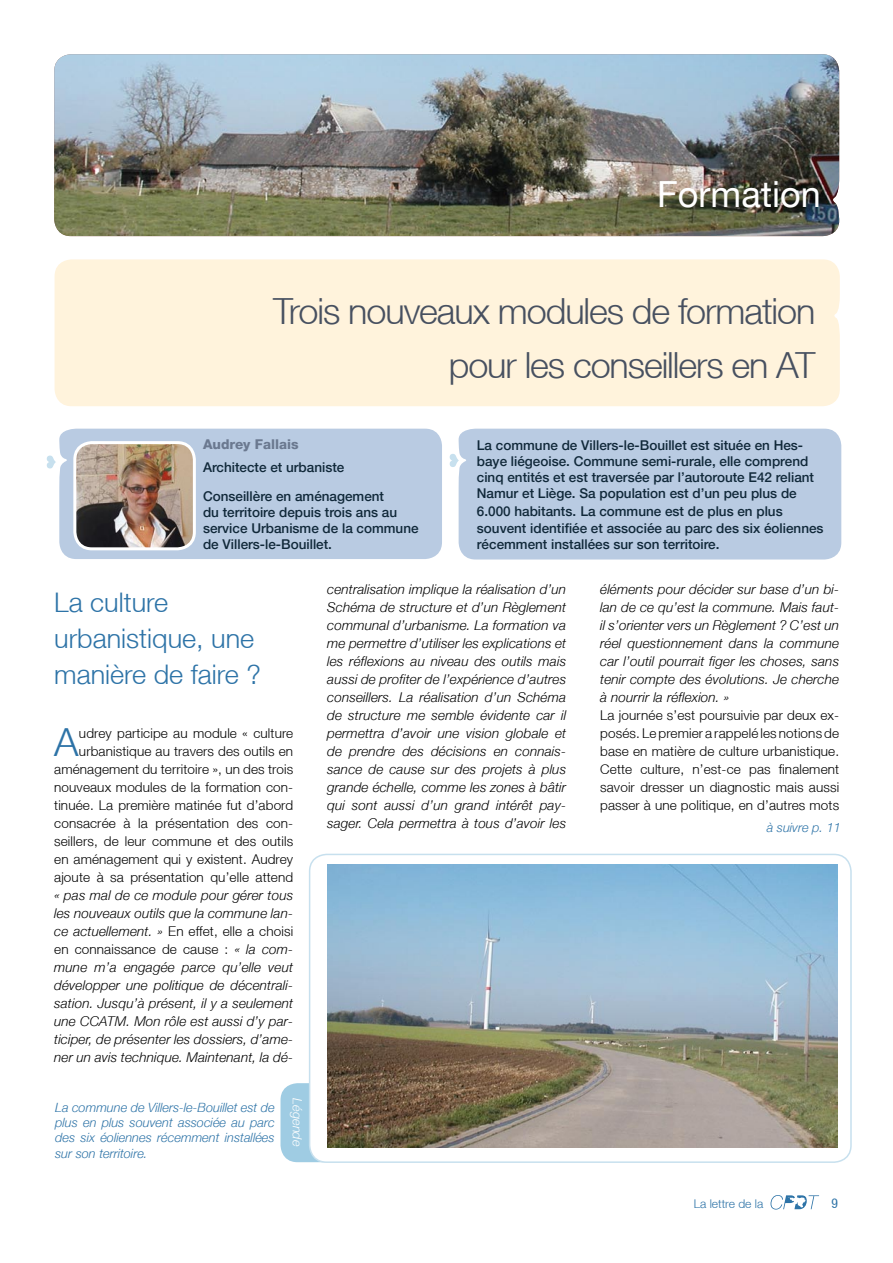
<style>
.page{position:relative;width:893px;height:1263px;background:#fff}
.page>*{position:absolute;margin:0;border:0;box-sizing:border-box;transform-origin:0 0}
.Texte{font:300 38.7px "Helvetica Neue LT";color:#2d73a7}
.Titre{font:300 36px/54px "Helvetica Neue LT";letter-spacing:-.03em;color:#475060;text-align:right}
.Dossier{font:36px "Helvetica Neue LT";color:#fff}
.Sous-titre{font:300 27px/36px "Helvetica Neue LT";color:#2d73a7}
.Texte-2{font:300 13.5px/18px "Helvetica Neue LT";letter-spacing:.01em;color:#000;text-align:right}
.Texte-3{font:italic 300 13.5px/18px "Helvetica Neue LT";letter-spacing:.01em;color:#000;text-align:justify}
.Sous-titre_colloque{font:500 13.5px/16.2px "Helvetica Neue LT";color:#102839}
.Sous-titre_colloque-2{font:800 13.5px "Helvetica Neue LT";color:#6b7990}
.t1{font:condensed 13.5px "Helvetica Neue LT";color:#2d73a7}
.Légende{font:italic 300 12.75px/15.3px "Helvetica Neue LT";color:#2d73a7;text-align:justify}
.Légende-2{font:italic 300 12.75px "Helvetica Neue LT";color:#fff}
.t2{font:300 12px "Helvetica Neue LT";color:#2d73a7}
.s1{font-style:italic}
</style>
<div class="page">
<svg style="left:770px;top:1195px;width:49px;height:14px"></svg>
<div style="left:59px;top:429px;width:383px;height:130px;background:#b9cbe2"></div>
<img style="left:54px;top:54px;width:785px;height:182px">
<div style="left:55px;top:259px;width:785px;height:147px;background:#fff3dc"></div>
<img style="left:72px;top:440px;width:125px;height:109px">
<svg style="left:47px;top:456px;width:9px;height:12px"></svg>
<div style="left:459px;top:429px;width:382px;height:130px;background:#b9cbe2"></div>
<svg style="left:450px;top:454px;width:9px;height:13px"></svg>
<svg style="left:280px;top:1083px;width:28px;height:79px;background:#a5cfe5"></svg>
<svg style="left:308px;top:853px;width:544px;height:309px"></svg>
<img style="left:327px;top:864px;width:510px;height:283px">
<p class="Dossier" style="left:657px;top:172px;width:165px">Formation</p>
<p class="Titre" style="left:273px;top:283px;width:544px">Trois nouveaux modules de formation pour les conseillers en AT</p>
<p class="Sous-titre_colloque-2" style="left:203px;top:436px;width:97px">Audrey Fallais</p>
<p class="Sous-titre_colloque" style="left:203px;top:458px;width:143px">Architecte et urbaniste</p>
<p class="Sous-titre_colloque" style="left:203px;top:487px;width:217px">Conseillère en aménagement<br>du territoire depuis trois ans au service Urbanisme de la commune de Villers-le-Bouillet.</p>
<p class="Sous-titre_colloque" style="left:477px;top:437px;width:339px">La commune de Villers-le-Bouillet est située en Hes&shy;baye liégeoise. Commune semi-rurale, elle comprend cinq entités et est traversée par l’autoroute E42 reliant Namur et Liège. Sa population est d’un peu plus de</p>
<p class="Sous-titre_colloque" style="left:477px;top:503px;width:348px">6.000 habitants. La commune est de plus en plus souvent identifiée et associée au parc des six éoliennes récemment installées sur son territoire.</p>
<p class="Sous-titre" style="left:54px;top:584px;width:208px">La culture urbanistique, une manière de faire ?</p>
<p class="Texte" style="left:54px;top:719px;width:26px">A</p>
<p class="Texte-2" style="left:54px;top:724px;width:240px">udrey participe au module « culture urbanistique au travers des outils en aménagement du territoire », un des trois nouveaux modules de la formation con&shy;tinuée. La première matinée fut d’abord consacrée à la présentation des con&shy;seillers, de leur commune et des outils en aménagement qui y existent. Audrey ajoute à sa présentation qu’elle attend <span class="s1">« pas mal de ce module pour gérer tous les nouveaux outils que la commune lan&shy;ce actuellement. »</span> En effet, elle a choisi en connaissance de cause : <span class="s1">« la com&shy;mune m’a engagée parce qu’elle veut développer une politique de décentrali&shy;sation. Jusqu’à présent, il y a seulement une CCATM. Mon rôle est aussi d’y par&shy;ticiper, de présenter les dossiers, d’ame&shy;ner un avis technique. Maintenant, la dé-</span></p>
<p class="Légende" style="left:55px;top:1099px;width:221px">La commune de Villers-le-Bouillet est de plus en plus souvent associée au parc des six éoliennes récemment installées sur son territoire.</p>
<p class="Légende-2" style="left:305px;top:1098px;width:49px;rotate:90deg">Légende</p>
<p class="Texte-3" style="left:327px;top:580px;width:241px">centralisation implique la réalisation d’un Schéma de structure et d’un Règlement communal d’urbanisme. La formation va me permettre d’utiliser les explications et les réflexions au niveau des outils mais aussi de profiter de l’expérience d’autres conseillers. La réalisation d’un Schéma de structure me semble évidente car il permettra d’avoir une vision globale et de prendre des décisions en connais&shy;sance de cause sur des projets à plus grande échelle, comme les zones à bâtir qui sont aussi d’un grand intérêt pay&shy;sager. Cela permettra à tous d’avoir les</p>
<p class="Texte-3" style="left:600px;top:580px;width:240px">éléments pour décider sur base d’un bi&shy;lan de ce qu’est la commune. Mais faut&shy;il s’orienter vers un Règlement ? C’est un réel questionnement dans la commune car l’outil pourrait figer les choses, sans tenir compte des évolutions. Je cherche à nourrir la réflexion. »</p>
<p class="Texte-2" style="left:600px;top:706px;width:240px;text-align:justify">La journée s’est poursuivie par deux ex&shy;posés. Le premier a rappelé les notions de base en matière de culture urbanistique.<br>Cette culture, n’est-ce pas finalement savoir dresser un diagnostic mais aussi passer à une politique, en d’autres mots</p>
<p class="Légende" style="left:767px;top:819px;width:76px">à suivre p. 11</p>
<p class="t2" style="left:694px;top:1196px;width:71px">La lettre de la</p>
<p class="t1" style="left:831px;top:1195px;width:8px">9</p>
</div>
